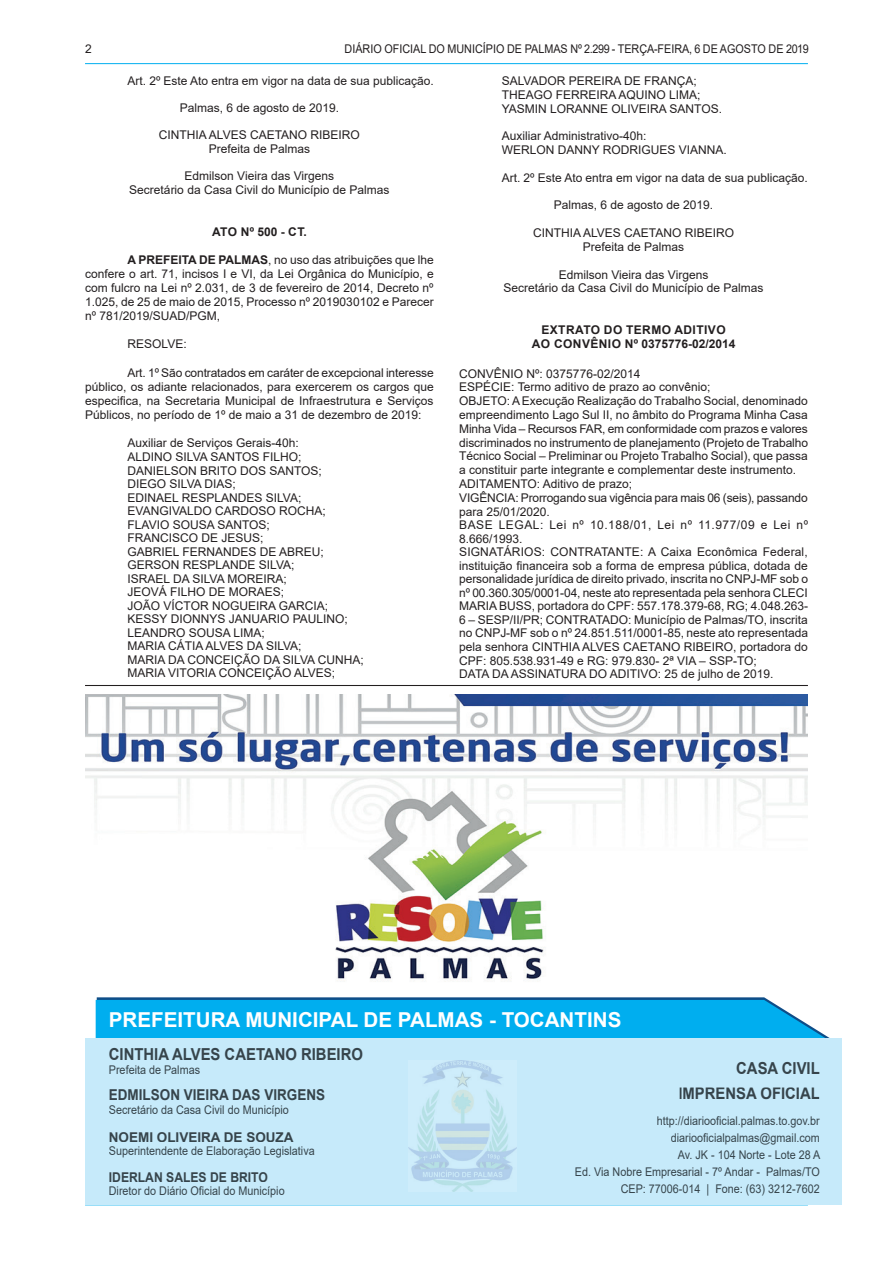
<style>
.page{position:relative;width:893px;height:1263px;background:#fff}
.page>*{position:absolute;margin:0;border:0;box-sizing:border-box;transform-origin:0 0}
.t1{font:700 20.55px "Arial";color:#fff}
.t2{font:700 16.5px/25.7px "Arial";color:#36444b;text-align:right;scale:.9 1}
.t3{font:700 15px "Arial";color:#36444b;scale:.9 1}
.t4{font:700 13.5px "Arial";color:#36444b}
.t5{font:700 13.5px "Arial";color:#36444b;scale:.9 1}
.t6{font:12px/13.6px "Arial";color:#231f20;text-align:center}
.t7{font:12px/17.1px "Arial";color:#36444b;text-align:right;scale:.9 1}
.t8{font:12px "Arial";color:#231f20;scale:.9 1}
.t9{font:700 12px/13.8px "Arial";letter-spacing:.035em;color:#231f20;text-align:center}
.t10{font:700 12px "Arial";letter-spacing:.01em;color:#231f20}
.s1{font-weight:700}
</style>
<div class="page">
<hr style="left:85px;top:63px;width:723px;height:1px;background:#00aeef">
<hr style="left:85px;top:1204px;width:723px;height:1px;background:#00aeef">
<svg style="left:96px;top:997px;width:734px;height:41px;background:#0eace9"></svg>
<div style="left:85px;top:1038px;width:757px;height:166px;background:#c6eafa"></div>
<img style="left:408px;top:1061px;width:108px;height:130px">
<hr style="left:85px;top:685px;width:723px;height:1px;background:#231f20">
<img style="left:86px;top:694px;width:722px;height:288px">
<p class="t6" style="left:85px;top:42px;width:8px">2</p>
<p class="t8" style="left:345px;top:40px;width:517px">DIÁRIO OFICIAL DO MUNICÍPIO DE PALMAS Nº 2.299 - TERÇA-FEIRA, 6 DE AGOSTO DE 2019</p>
<p class="t6" style="left:128px;top:74px;width:308px">Art. 2º Este Ato entra em vigor na data de sua publicação.</p>
<p class="t6" style="left:180px;top:101px;width:161px">Palmas, 6 de agosto de 2019.</p>
<p class="t6" style="left:159px;top:128px;width:202px">CINTHIA ALVES CAETANO RIBEIRO<br>Prefeita de Palmas</p>
<p class="t6" style="left:129px;top:169px;width:262px">Edmilson Vieira das Virgens<br>Secretário da Casa Civil do Município de Palmas</p>
<p class="t10" style="left:212px;top:223px;width:96px">ATO Nº 500 - CT.</p>
<p class="t6" style="left:85px;top:252px;width:350px;line-height:14.1px;text-align:justify;text-indent:43px"><span class="s1">A PREFEITA DE PALMAS</span>, no uso das atribuições que lhe confere o art. 71, incisos I e VI, da Lei Orgânica do Município, e com fulcro na Lei nº 2.031, de 3 de fevereiro de 2014, Decreto nº 1.025, de 25 de maio de 2015, Processo nº 2019030102 e Parecer nº 781/2019/SUAD/PGM,</p>
<p class="t6" style="left:128px;top:337px;width:61px">RESOLVE:</p>
<p class="t6" style="left:85px;top:365px;width:350px;line-height:14.1px;text-align:justify;text-indent:43px">Art. 1º São contratados em caráter de excepcional interesse público, os adiante relacionados, para exercerem os cargos que especifica, na Secretaria Municipal de Infraestrutura e Serviços Públicos, no período de 1º de maio a 31 de dezembro de 2019:</p>
<p class="t6" style="left:128px;top:436px;width:238px;text-align:left">Auxiliar de Serviços Gerais-40h:<br>ALDINO SILVA SANTOS FILHO;<br>DANIELSON BRITO DOS SANTOS;<br>DIEGO SILVA DIAS;<br>EDINAEL RESPLANDES SILVA;<br>EVANGIVALDO CARDOSO ROCHA;<br>FLAVIO SOUSA SANTOS;<br>FRANCISCO DE JESUS;<br>GABRIEL FERNANDES DE ABREU;<br>GERSON RESPLANDE SILVA;<br>ISRAEL DA SILVA MOREIRA;<br>JEOVÁ FILHO DE MORAES;<br>JOÃO VÍCTOR NOGUEIRA GARCIA;<br>KESSY DIONNYS JANUARIO PAULINO;<br>LEANDRO SOUSA LIMA;<br>MARIA CÁTIA ALVES DA SILVA;<br>MARIA DA CONCEIÇÃO DA SILVA CUNHA;<br>MARIA VITORIA CONCEIÇÃO ALVES;</p>
<p class="t6" style="left:502px;top:74px;width:222px;text-align:left">SALVADOR PEREIRA DE FRANÇA;<br>THEAGO FERREIRA AQUINO LIMA;<br>YASMIN LORANNE OLIVEIRA SANTOS.</p>
<p class="t6" style="left:502px;top:129px;width:227px;text-align:left">Auxiliar Administrativo-40h:<br>WERLON DANNY RODRIGUES VIANNA.</p>
<p class="t6" style="left:502px;top:171px;width:308px">Art. 2º Este Ato entra em vigor na data de sua publicação.</p>
<p class="t6" style="left:554px;top:198px;width:161px">Palmas, 6 de agosto de 2019.</p>
<p class="t6" style="left:533px;top:226px;width:202px">CINTHIA ALVES CAETANO RIBEIRO<br>Prefeita de Palmas</p>
<p class="t6" style="left:503px;top:267px;width:262px">Edmilson Vieira das Virgens<br>Secretário da Casa Civil do Município de Palmas</p>
<p class="t9" style="left:532px;top:323px;width:205px">EXTRATO DO TERMO ADITIVO<br>AO CONVÊNIO Nº 0375776-02/2014</p>
<p class="t6" style="left:459px;top:366px;width:350px;text-align:left">CONVÊNIO Nº: 0375776-02/2014<br>ESPÉCIE: Termo aditivo de prazo ao convênio;<br>OBJETO: A Execução Realização do Trabalho Social, denominado empreendimento Lago Sul II, no âmbito do Programa Minha Casa Minha Vida – Recursos FAR, em conformidade com prazos e valores discriminados no instrumento de planejamento (Projeto de Trabalho Técnico Social – Preliminar ou Projeto Trabalho Social), que passa a constituir parte integrante e complementar deste instrumento.<br>ADITAMENTO: Aditivo de prazo;<br>VIGÊNCIA: Prorrogando sua vigência para mais 06 (seis), passando para 25/01/2020.<br>BASE LEGAL: Lei nº 10.188/01, Lei nº 11.977/09 e Lei nº 8.666/1993.<br>SIGNATÁRIOS: CONTRATANTE: A Caixa Econômica Federal, instituição financeira sob a forma de empresa pública, dotada de personalidade jurídica de direito privado, inscrita no CNPJ-MF sob o nº 00.360.305/0001-04, neste ato representada pela senhora CLECI MARIA BUSS, portadora do CPF: 557.178.379-68, RG; 4.048.263- 6 – SESP/II/PR; CONTRATADO: Município de Palmas/TO, inscrita no CNPJ-MF sob o nº 24.851.511/0001-85, neste ato representada pela senhora CINTHIA ALVES CAETANO RIBEIRO, portadora do CPF: 805.538.931-49 e RG: 979.830- 2ª VIA – SSP-TO;<br>DATA DA ASSINATURA DO ADITIVO: 25 de julho de 2019.</p>
<h1 class="t1" style="left:109px;top:1005px;width:514px">PREFEITURA MUNICIPAL DE PALMAS - TOCANTINS</h1>
<h2 class="t2" style="left:109px;top:1042px;width:284px">CINTHIA ALVES CAETANO RIBEIRO</h2>
<p class="t7" style="left:109px;top:1061px;width:103px">Prefeita de Palmas</p>
<p class="t3" style="left:109px;top:1084px;width:242px">EDMILSON VIEIRA DAS VIRGENS</p>
<p class="t7" style="left:109px;top:1101px;width:202px">Secretário da Casa Civil do Município</p>
<p class="t4" style="left:109px;top:1127px;width:186px">NOEMI OLIVEIRA DE SOUZA</p>
<p class="t7" style="left:109px;top:1142px;width:230px">Superintendente de Elaboração Legislativa</p>
<p class="t5" style="left:109px;top:1167px;width:178px">IDERLAN SALES DE BRITO</p>
<p class="t7" style="left:109px;top:1182px;width:197px">Diretor do Diário Oficial do Município</p>
<h2 class="t2" style="left:678px;top:1055px;width:159px">CASA CIVIL<br>IMPRENSA OFICIAL</h2>
<p class="t7" style="left:575px;top:1112px;width:274px">http://diariooficial.palmas.to.gov.br diariooficialpalmas@gmail.com<br>Av. JK - 104 Norte - Lote 28 A<br>Ed. Via Nobre Empresarial - 7º Andar - Palmas/TO CEP: 77006-014 | Fone: (63) 3212-7602</p>
</div>
